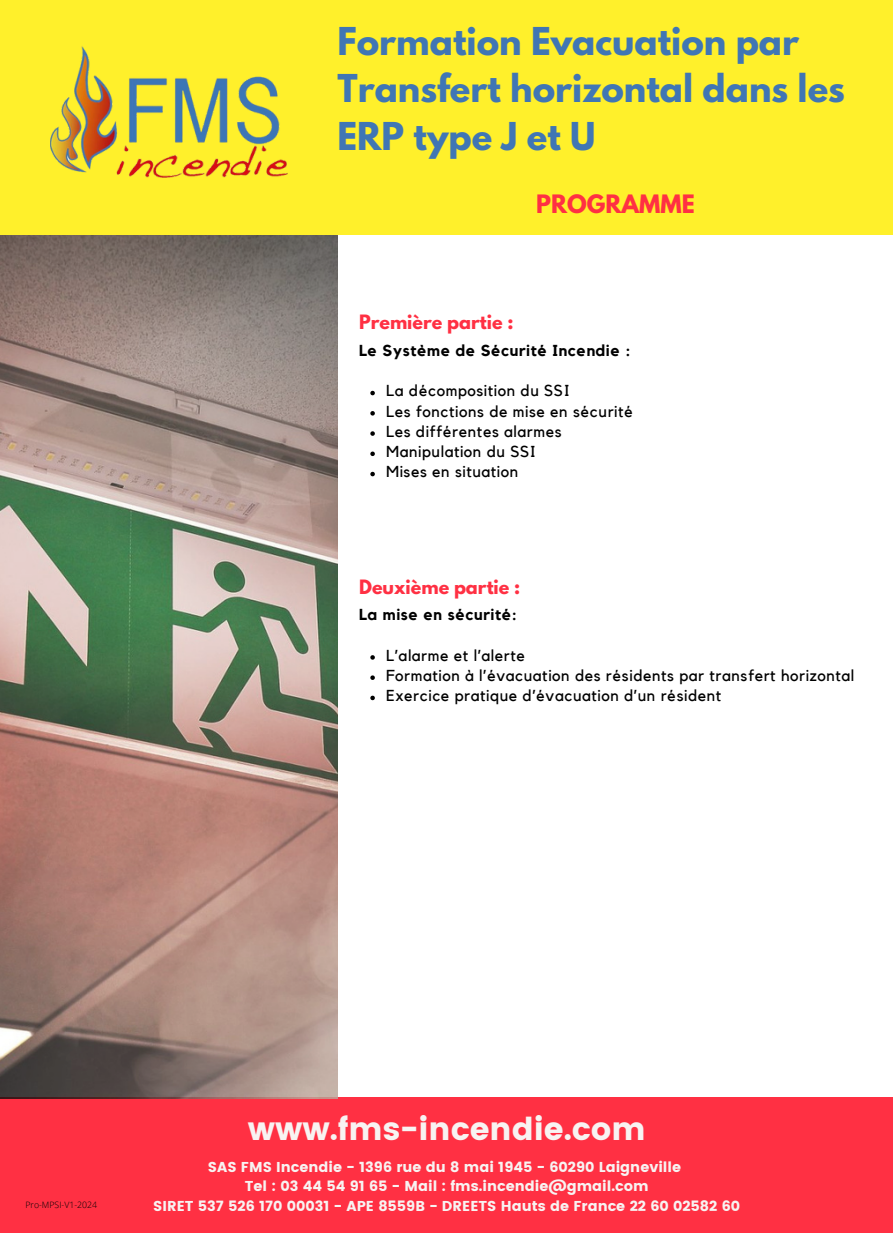
<style>
.page{position:relative;width:893px;height:1233px;background:#fff}
.page>*{position:absolute;margin:0;border:0;box-sizing:border-box;transform-origin:0 0}
.t1{font:700 34.05px/47.5px "League Spartan";color:#4076b4}
.t2{font:31.5px "Poppins";color:#f8f3f2}
.t3{font:700 22.5px "League Spartan";color:#ff3043}
.t4{font:700 17.55px "League Spartan";color:#ff3043}
.t5{font:15.9px "Kollektif";letter-spacing:.04em;color:#000}
.t6{font:700 15.9px "Kollektif";letter-spacing:.04em;color:#000}
.t7{font:14.25px "Poppins";color:#f8f3f2}
.t8{font:300 8.7px "Open Sans";color:#000}
</style>
<div class="page">
<div style="left:0;top:0;width:892px;height:234px;background:#fff02b"></div>
<img style="left:51px;top:46px;width:236px;height:131px">
<div style="left:0;top:1098px;width:892px;height:135px;background:#ff3043"></div>
<img style="left:0;top:235px;width:337px;height:863px">
<svg style="left:370px;top:391px;width:5px;height:4px"></svg>
<svg style="left:370px;top:411px;width:5px;height:5px"></svg>
<svg style="left:370px;top:431px;width:5px;height:5px"></svg>
<svg style="left:370px;top:452px;width:5px;height:4px"></svg>
<svg style="left:370px;top:472px;width:5px;height:4px"></svg>
<svg style="left:370px;top:655px;width:5px;height:5px"></svg>
<svg style="left:370px;top:675px;width:5px;height:5px"></svg>
<svg style="left:370px;top:696px;width:5px;height:4px"></svg>
<p class="t1" style="left:337px;top:21px;width:509px">Formation Evacuation par<br>Transfert horizontal dans les<br>ERP type J et U</p>
<p class="t3" style="left:536px;top:192px;width:160px">PROGRAMME</p>
<p class="t4" style="left:359px;top:313px;width:156px">Première partie :</p>
<p class="t6" style="left:359px;top:343px;width:273px">Le Système de Sécurité Incendie :</p>
<p class="t5" style="left:386px;top:384px;width:185px">La décomposition du SSI</p>
<p class="t5" style="left:386px;top:404px;width:248px">Les fonctions de mise en sécurité</p>
<p class="t5" style="left:386px;top:424px;width:177px">Les différentes alarmes</p>
<p class="t5" style="left:386px;top:444px;width:152px">Manipulation du SSI</p>
<p class="t5" style="left:386px;top:465px;width:134px">Mises en situation</p>
<p class="t4" style="left:359px;top:578px;width:163px">Deuxième partie :</p>
<p class="t6" style="left:359px;top:607px;width:159px">La mise en sécurité:</p>
<p class="t5" style="left:386px;top:648px;width:140px">L’alarme et l’alerte</p>
<p class="t5" style="left:386px;top:668px;width:469px">Formation à l’évacuation des résidents par transfert horizontal</p>
<p class="t5" style="left:386px;top:688px;width:337px">Exercice pratique d’évacuation d’un résident</p>
<p class="t8" style="left:25px;top:1198px;width:73px">Pro-MPSI-V1-2024</p>
<p class="t2" style="left:248px;top:1110px;width:399px">www.fms-incendie.com</p>
<p class="t7" style="left:208px;top:1159px;width:475px">SAS FMS Incendie - 1396 rue du 8 mai 1945 - 60290 Laigneville</p>
<p class="t7" style="left:245px;top:1178px;width:405px">Tel : 03 44 54 91 65 - Mail : fms.incendie@gmail.com</p>
<p class="t7" style="left:153px;top:1198px;width:588px">SIRET 537 526 170 00031 - APE 8559B - DREETS Hauts de France 22 60 02582 60</p>
</div>
